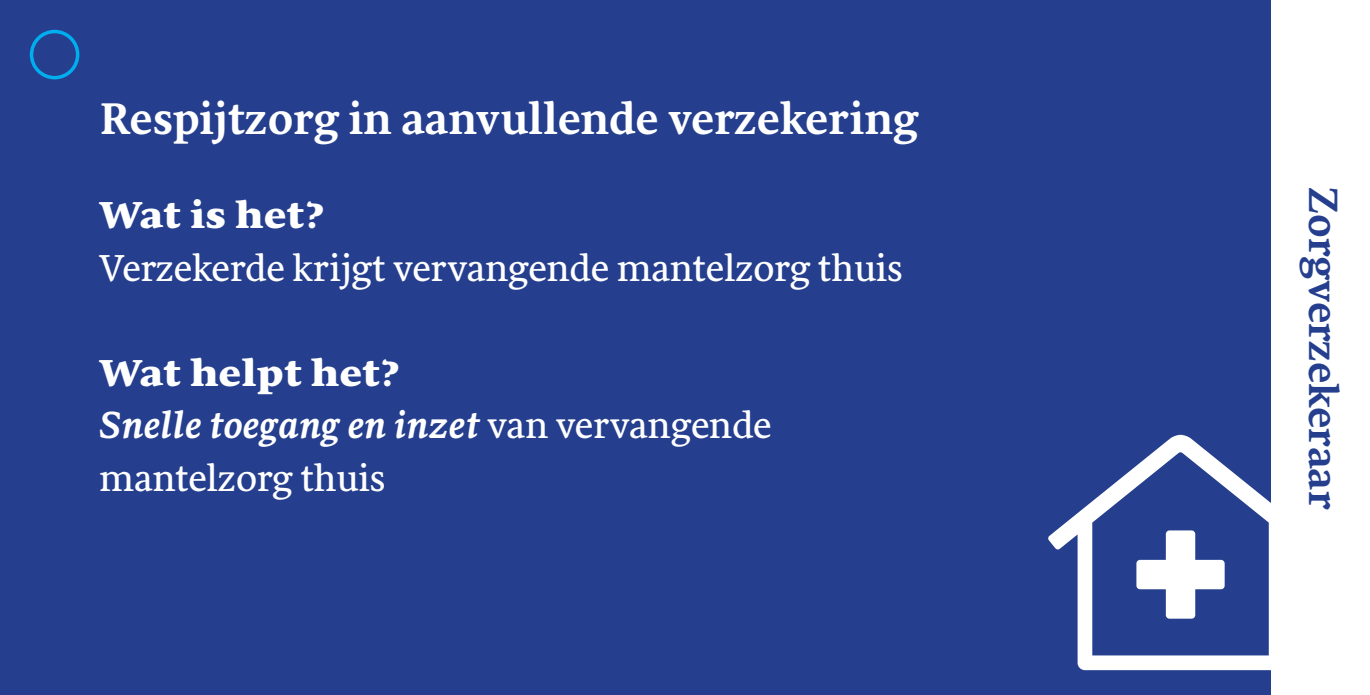
<style>
.page{position:relative;width:1370px;height:695px;background:#fff}
.page>*{position:absolute;margin:0;border:0;box-sizing:border-box;transform-origin:0 0}
.t1{font:700 45.5px "Sirba";color:#fff}
.t2{font:700 42px "Sirba";letter-spacing:-.005em;color:#253f8e}
.t3{font:38.5px/52.5px "Sirba";color:#fff}
.t4{font:38.5px "Sirba Bl";color:#fff}
.s1{font-weight:700;font-style:italic}
</style>
<div class="page">
<div style="left:0;top:0;width:1270px;height:694px;background:#253f8e"></div>
<svg style="left:1048px;top:434px;width:223px;height:236px"></svg>
<div style="left:30px;top:30px;width:49px;height:49px;border:4px solid #00aeef;border-radius:50%"></div>
<p class="t1" style="left:99px;top:84px;width:821px">Respijtzorg in aanvullende verzekering</p>
<p class="t4" style="left:99px;top:182px;width:227px">Wat is het?</p>
<p class="t3" style="left:99px;top:243px;width:804px">Verzekerde krijgt vervangende mantelzorg thuis</p>
<p class="t4" style="left:99px;top:340px;width:302px">Wat helpt het?</p>
<p class="t3" style="left:99px;top:400px;width:673px"><span class="s1">Snelle toegang en inzet</span> van vervangende mantelzorg thuis</p>
<p class="t2" style="left:1355px;top:186px;width:325px;rotate:90deg">Zorgverzekeraar</p>
</div>
